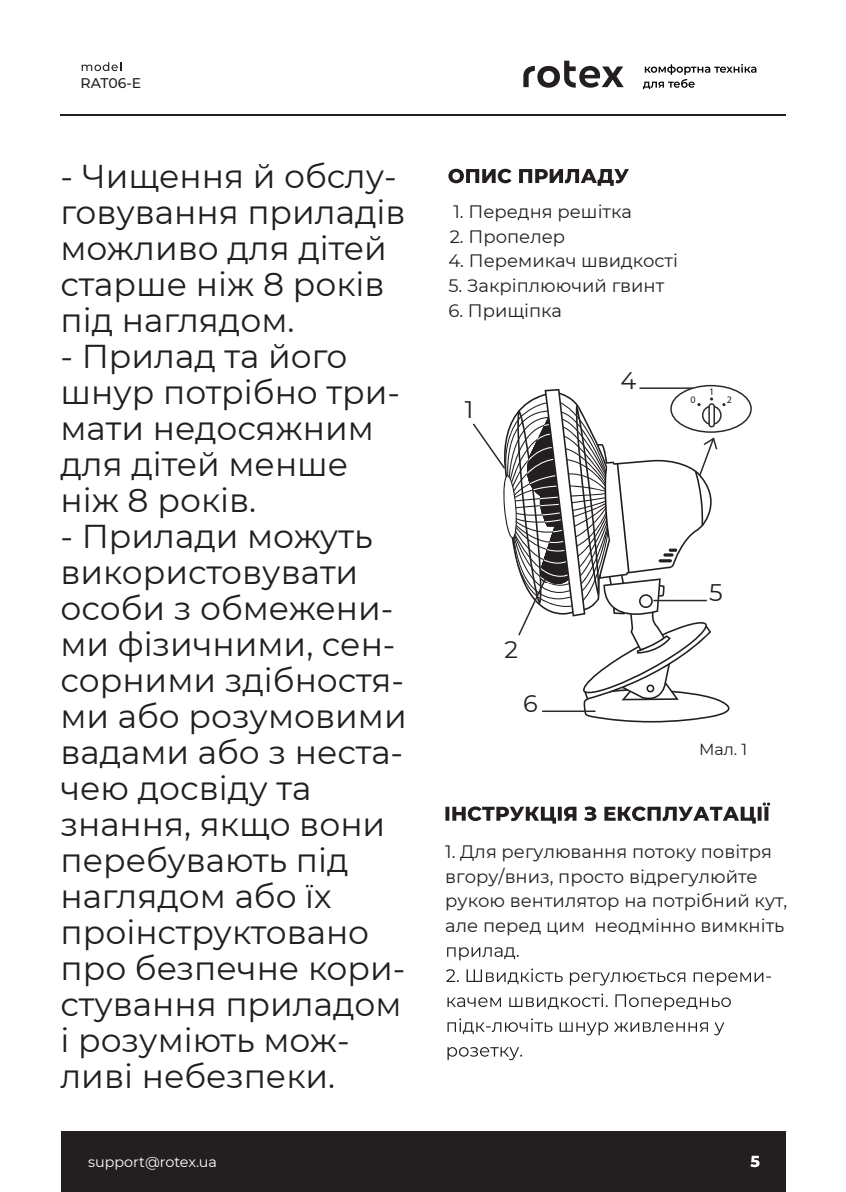
<style>
.page{position:relative;width:846px;height:1192px;background:#fff}
.page>*{position:absolute;margin:0;border:0;box-sizing:border-box;transform-origin:0 0}
.t1{font:33px/36px "Montserrat";color:#231f20}
.t2{font:24px "Montserrat";color:#231f20}
.t3{font:18px/24.6px "Montserrat";color:#231f20}
.t4{font:16px "Montserrat";color:#231f20}
.t5{font:14.4px "Montserrat";color:#fff}
.t6{font:500 14px "Montserrat";letter-spacing:-.01em;color:#231f20}
.t7{font:10px "Myriad Pro";color:#231f20}
</style>
<div class="page">
<div style="left:61px;top:1131px;width:724px;height:60px;background:#231f20"></div>
<hr style="left:60px;top:114px;width:726px;height:1px;background:#231f20">
<svg style="left:750px;top:1155px;width:9px;height:12px"></svg>
<svg style="left:523px;top:61px;width:101px;height:27px"></svg>
<svg style="left:643px;top:64px;width:113px;height:25px"></svg>
<svg style="left:82px;top:62px;width:39px;height:9px"></svg>
<svg style="left:448px;top:169px;width:181px;height:17px"></svg>
<svg style="left:445px;top:802px;width:325px;height:21px"></svg>
<svg style="left:447px;top:947px;width:72px;height:13px"></svg>
<svg style="left:446px;top:969px;width:13px;height:13px"></svg>
<svg style="left:466px;top:968px;width:305px;height:17px"></svg>
<svg style="left:447px;top:993px;width:284px;height:17px"></svg>
<svg style="left:447px;top:1018px;width:277px;height:17px"></svg>
<svg style="left:447px;top:1047px;width:75px;height:13px"></svg>
<div style="left:670px;top:385px;width:82px;height:48px;border:2px solid #2e2926;border-radius:50%"></div>
<hr style="left:639px;top:387px;width:54px;height:2px;background:#2e2926">
<svg style="left:472px;top:389px;width:266px;height:333px"></svg>
<p class="t6" style="left:81px;top:73px;width:62px">RAT06-E</p>
<p class="t1" style="left:60px;top:157px;width:347px">- Чищення й обслу&shy;говування приладів можливо для дітей старше ніж 8 років під наглядом.</p>
<p class="t1" style="left:60px;top:337px;width:341px">- Прилад та його шнур потрібно три&shy;мати недосяжним для дітей менше ніж 8 років.</p>
<p class="t1" style="left:60px;top:517px;width:348px">- Прилади можуть використовувати особи з обмежени&shy;ми фізичними, сен&shy;сорними здібностя&shy;ми або розумовими вадами або з неста&shy;чею досвіду та знання, якщо вони перебувають під наглядом або їх проінструктовано про безпечне кори&shy;стування приладом і розуміють мож&shy;ливі небезпеки.</p>
<p class="t5" style="left:88px;top:1151px;width:130px">support@rotex.ua</p>
<p class="t3" style="left:453px;top:198px;width:180px">1. Передня решітка</p>
<p class="t3" style="left:450px;top:223px;width:117px">2. Пропелер</p>
<p class="t3" style="left:448px;top:248px;width:231px">4. Перемикач швидкості</p>
<p class="t3" style="left:448px;top:273px;width:217px">5. Закріплюючий гвинт</p>
<p class="t3" style="left:448px;top:298px;width:115px">6. Прищіпка</p>
<p class="t2" style="left:465px;top:393px;width:10px">1</p>
<p class="t2" style="left:620px;top:364px;width:17px">4</p>
<p class="t7" style="left:690px;top:393px;width:7px">0</p>
<p class="t7" style="left:709px;top:385px;width:7px">1</p>
<p class="t7" style="left:727px;top:393px;width:7px">2</p>
<p class="t2" style="left:504px;top:632px;width:15px">2</p>
<p class="t2" style="left:523px;top:687px;width:16px">6</p>
<p class="t2" style="left:709px;top:576px;width:15px">5</p>
<p class="t4" style="left:699px;top:738px;width:50px">Мал. 1</p>
<p class="t3" style="left:445px;top:839px;width:344px">1. Для регулювання потоку повітря вгору/вниз, просто відрегулюйте рукою вентилятор на потрібний кут, але перед цим неодмінно вимкніть</p>
</div>
